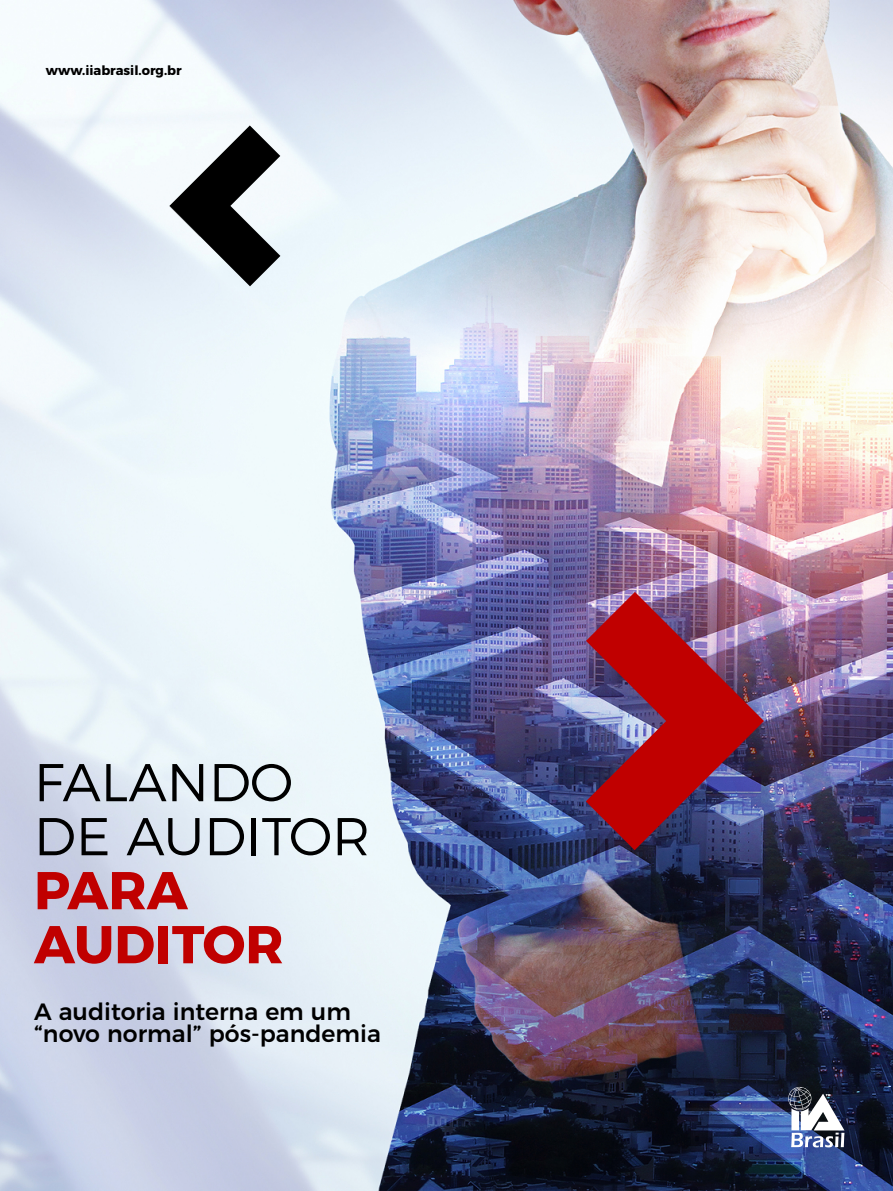
<style>
.page{position:relative;width:893px;height:1191px;background:#fff}
.page>*{position:absolute;margin:0;border:0;box-sizing:border-box;transform-origin:0 0}
.t1{font:300 53.1px/54px "Montserrat";color:#000}
.t2{font:700 53.1px/54px "Montserrat";color:#c00000}
.t3{font:500 23.55px/22.4px "Montserrat";color:#000}
.t4{font:700 13.05px "Montserrat";color:#000}
</style>
<div class="page">
<img style="left:0;top:0;width:893px;height:1191px">
<img style="left:586px;top:592px;width:178px;height:258px">
<svg style="left:169px;top:125px;width:111px;height:161px"></svg>
<svg style="left:788px;top:1087px;width:56px;height:72px"></svg>
<p class="t4" style="left:46px;top:59px;width:137px">www.iiabrasil.org.br</p>
<h1 class="t1" style="left:34px;top:751px;width:338px">FALANDO<br>DE AUDITOR</h1>
<h1 class="t2" style="left:34px;top:859px;width:251px">PARA<br>AUDITOR</h1>
<p class="t3" style="left:34px;top:998px;width:348px">A auditoria interna em um “novo normal” pós-pandemia</p>
</div>
